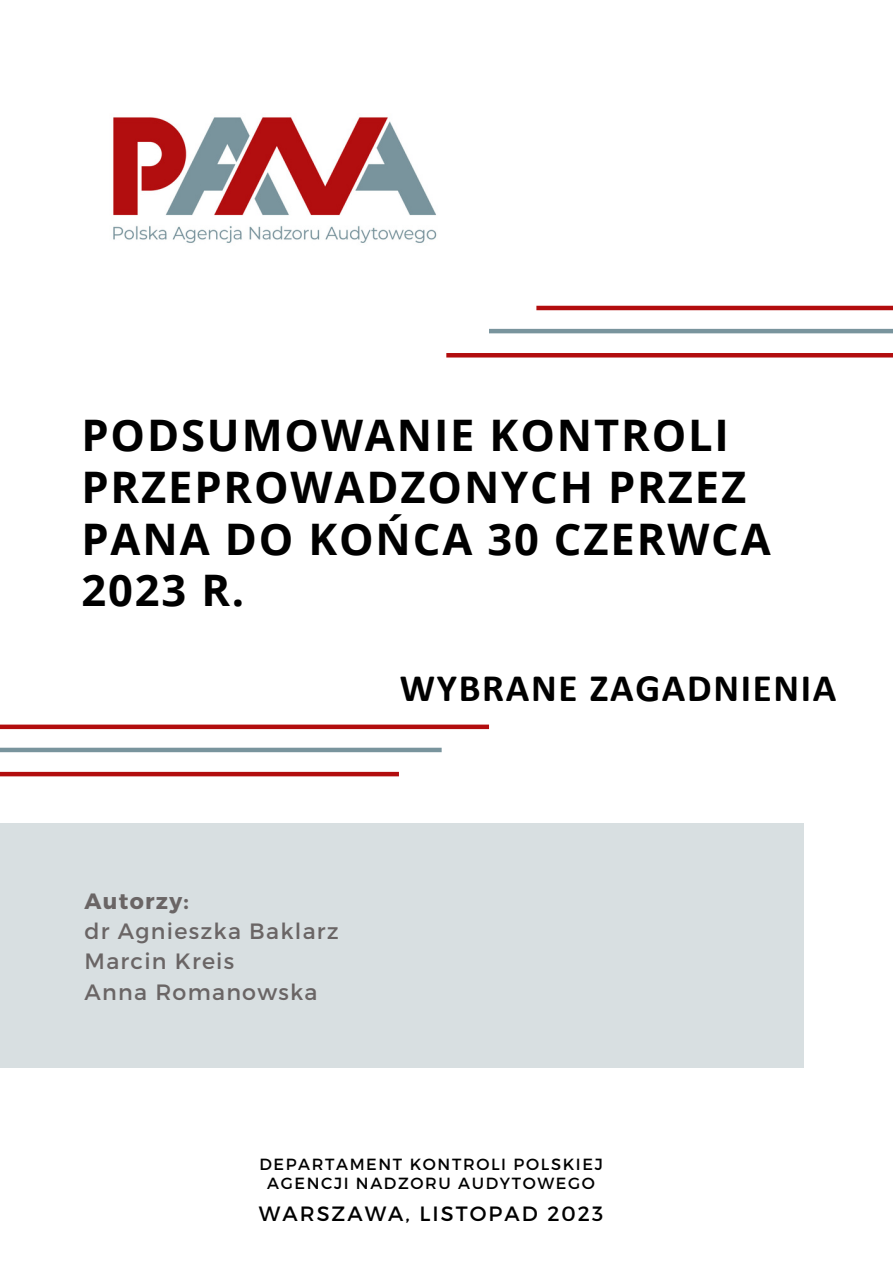
<style>
.page{position:relative;width:893px;height:1264px;background:#fff}
.page>*{position:absolute;margin:0;border:0;box-sizing:border-box;transform-origin:0 0}
.t1{font:700 43.5px/51.8px "Open Sans";letter-spacing:.045em;color:#000}
.t2{font:700 39px "Calibri";letter-spacing:.045em;color:#000}
.t3{font:22.2px "Montserrat";letter-spacing:.055em;color:#6a6565}
.t4{font:700 22.2px "Montserrat";letter-spacing:.055em;color:#6a6565}
.t5{font:20.7px "Montserrat";letter-spacing:.1em;color:#000}
.t6{font:16.2px/19px "Montserrat";letter-spacing:.1em;color:#000;text-align:center}
</style>
<div class="page">
<img style="left:113px;top:117px;width:324px;height:126px">
<div style="left:0;top:771px;width:399px;height:5px;background:#b20d0e"></div>
<div style="left:0;top:747px;width:441px;height:5px;background:#79949d"></div>
<div style="left:0;top:724px;width:489px;height:5px;background:#b20d0e"></div>
<hr style="left:446px;top:353px;width:446px;height:4px;background:#b20d0e">
<hr style="left:489px;top:329px;width:403px;height:4px;background:#79949d">
<hr style="left:536px;top:306px;width:356px;height:4px;background:#b20d0e">
<div style="left:0;top:823px;width:803px;height:244px;background:#d8dfe1"></div>
<p class="t1" style="left:81px;top:408px;width:690px">PODSUMOWANIE KONTROLI<br>PRZEPROWADZONYCH PRZEZ<br>PANA DO KOŃCA 30 CZERWCA<br>2023 R.</p>
<p class="t2" style="left:400px;top:671px;width:438px">WYBRANE ZAGADNIENIA</p>
<p class="t4" style="left:85px;top:886px;width:106px">Autorzy:</p>
<p class="t3" style="left:85px;top:916px;width:256px">dr Agnieszka Baklarz</p>
<p class="t3" style="left:85px;top:946px;width:151px">Marcin Kreis</p>
<p class="t3" style="left:85px;top:977px;width:234px">Anna Romanowska</p>
<p class="t6" style="left:259px;top:1153px;width:345px">DEPARTAMENT KONTROLI POLSKIEJ<br>AGENCJI NADZORU AUDYTOWEGO</p>
<p class="t5" style="left:259px;top:1200px;width:346px">WARSZAWA, LISTOPAD 2023</p>
</div>
